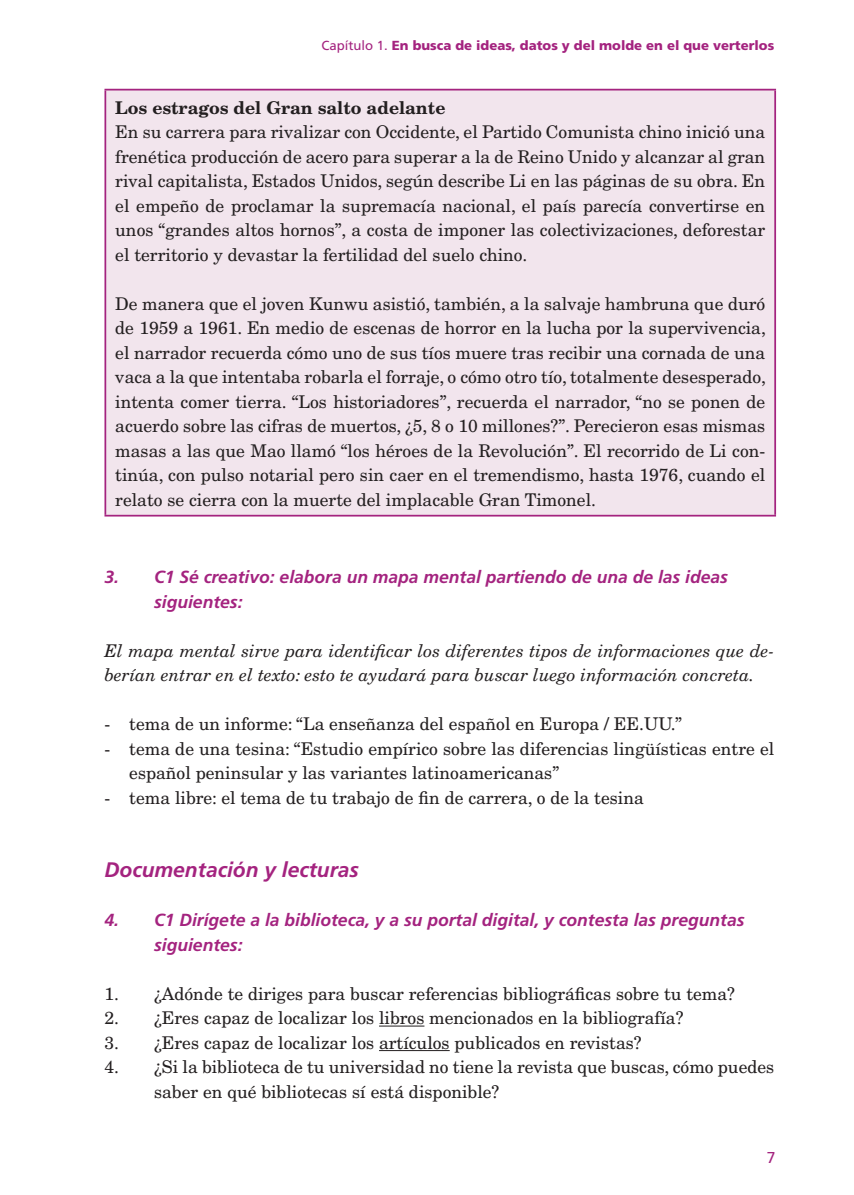
<style>
.page{position:relative;width:854px;height:1195px;background:#fff}
.page>*{position:absolute;margin:0;border:0;box-sizing:border-box;transform-origin:0 0}
.t1{font:italic 700 21px "Frutiger";color:#a4237f}
.t2{font:17.5px/24.5px "New Century Schlbk";color:#231f20;text-align:justify}
.t3{font:italic 700 17.5px/24.5px "Frutiger";color:#a4237f}
.t4{font:italic 17.5px/24.5px "New Century Schlbk";color:#231f20}
.t5{font:700 17.5px "New Century Schlbk";color:#231f20}
.t6{font:15.75px "Frutiger";color:#a4237f}
.t7{font:900 13.12px "Frutiger";color:#a4237f}
.s1{font-weight:400}
</style>
<div class="page">
<hr style="left:379px;top:1025px;width:45px;height:1px;background:#231f20">
<hr style="left:379px;top:1050px;width:71px;height:1px;background:#231f20">
<div style="left:105px;top:90px;width:670px;height:425px;background:#f2e5ed"></div>
<hr style="left:104px;top:89px;width:672px;height:1px;background:#a4237f">
<hr style="left:104px;top:90px;width:2px;height:425px;background:#a4237f">
<hr style="left:774px;top:90px;width:2px;height:425px;background:#a4237f">
<hr style="left:104px;top:515px;width:672px;height:1px;background:#a4237f">
<p class="t7" style="left:321px;top:40px;width:454px"><span class="s1">Capítulo 1.</span> En busca de ideas, datos y del molde en el que verterlos</p>
<p class="t5" style="left:115px;top:101px;width:332px">Los estragos del Gran salto adelante</p>
<p class="t2" style="left:115px;top:121px;width:651px">En su carrera para rivalizar con Occidente, el Partido Comunista chino inició una frenética producción de acero para superar a la de Reino Unido y alcanzar al gran rival capitalista, Estados Unidos, según describe Li en las páginas de su obra. En el empeño de proclamar la supremacía nacional, el país parecía convertirse en unos “grandes altos hornos”, a costa de imponer las colectivizaciones, deforestar el territorio y devastar la fertilidad del suelo chino.</p>
<p class="t2" style="left:115px;top:293px;width:652px">De manera que el joven Kunwu asistió, también, a la salvaje hambruna que duró de 1959 a 1961. En medio de escenas de horror en la lucha por la supervivencia, el narrador recuerda cómo uno de sus tíos muere tras recibir una cornada de una vaca a la que intentaba robarla el forraje, o cómo otro tío, totalmente desesperado, intenta comer tierra. “Los historiadores”, recuerda el narrador, “no se ponen de acuerdo sobre las cifras de muertos, ¿5, 8 o 10 millones?”. Perecieron esas mismas masas a las que Mao llamó “los héroes de la Revolución”. El recorrido de Li con&shy;tinúa, con pulso notarial pero sin caer en el tremendismo, hasta 1976, cuando el relato se cierra con la muerte del implacable Gran Timonel.</p>
<p class="t3" style="left:154px;top:566px;width:575px;text-indent:-50px">3. C1 Sé creativo: elabora un mapa mental partiendo de una de las ideas siguientes:</p>
<p class="t4" style="left:104px;top:639px;width:671px">El mapa mental sirve para identificar los diferentes tipos de informaciones que de&shy;berían entrar en el texto: esto te ayudará para buscar luego información concreta.</p>
<p class="t2" style="left:104px;top:713px;width:579px">- tema de un informe: “La enseñanza del español en Europa / EE.UU.”</p>
<p class="t2" style="left:129px;top:737px;width:646px;text-indent:-25px">- tema de una tesina: “Estudio empírico sobre las diferencias lingüísticas entre el español peninsular y las variantes latinoamericanas”</p>
<p class="t2" style="left:104px;top:786px;width:541px">- tema libre: el tema de tu trabajo de fin de carrera, o de la tesina</p>
<p class="t1" style="left:104px;top:861px;width:256px">Documentación y lecturas</p>
<p class="t3" style="left:154px;top:909px;width:592px;text-indent:-50px">4. C1 Dirígete a la biblioteca, y a su portal digital, y contesta las preguntas siguientes:</p>
<p class="t2" style="left:104px;top:982px;width:632px">1. ¿Adónde te diriges para buscar referencias bibliográficas sobre tu tema?</p>
<p class="t2" style="left:104px;top:1007px;width:580px">2. ¿Eres capaz de localizar los libros mencionados en la bibliografía?</p>
<p class="t2" style="left:104px;top:1031px;width:539px">3. ¿Eres capaz de localizar los artículos publicados en revistas?</p>
<p class="t2" style="left:154px;top:1056px;width:622px;text-indent:-50px">4. ¿Si la biblioteca de tu universidad no tiene la revista que buscas, cómo puedes saber en qué bibliotecas sí está disponible?</p>
<p class="t6" style="left:767px;top:1150px;width:10px">7</p>
</div>
